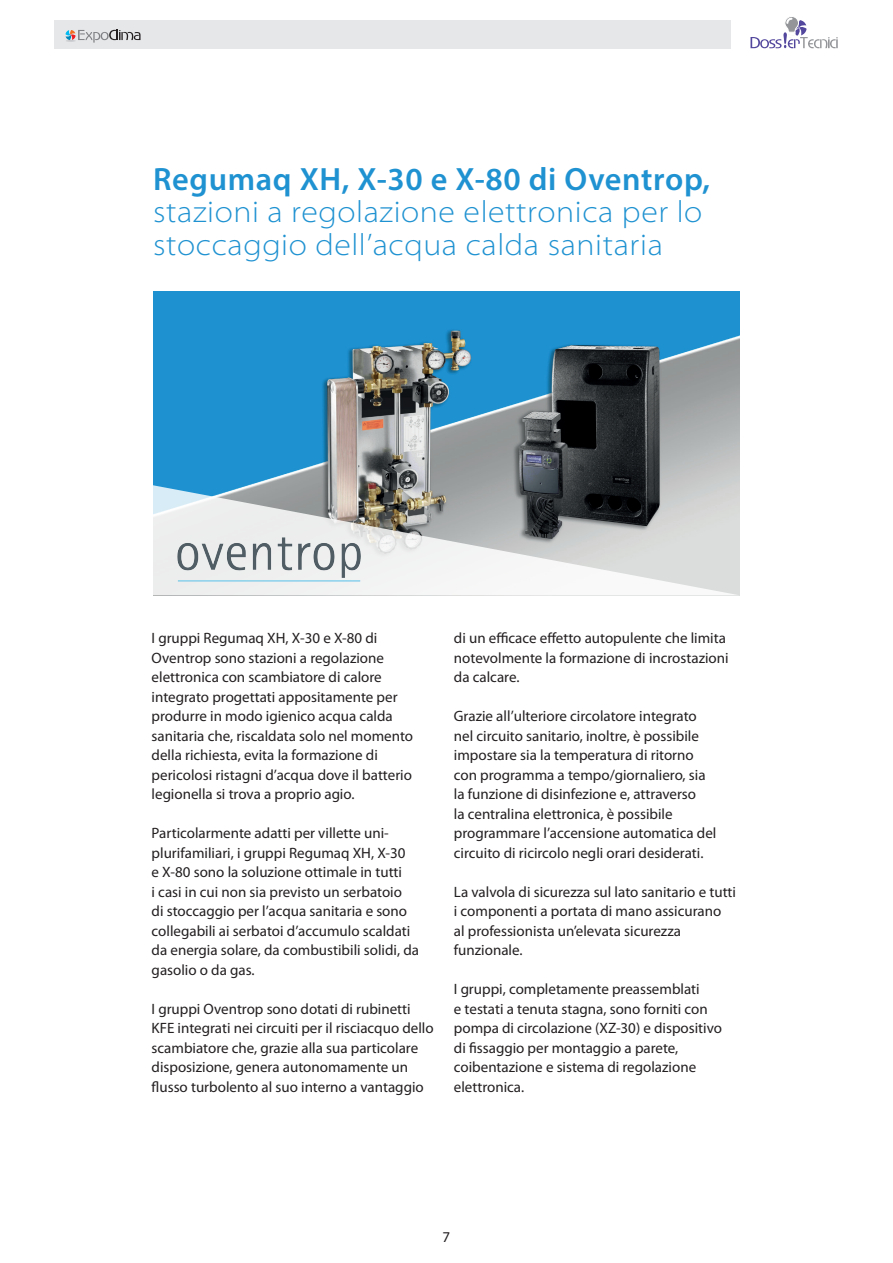
<style>
.page{position:relative;width:893px;height:1263px;background:#fff}
.page>*{position:absolute;margin:0;border:0;box-sizing:border-box;transform-origin:0 0}
.t1{font:600 32.25px "Myriad Pro";letter-spacing:.02em;color:#1f92d1}
.t2{font:300 semi-expanded 30.6px/32.2px "Myriad Pro";letter-spacing:.02em;color:#1f92d1}
.t3{font:15px/19.5px "Myriad Pro";color:#231f20}
</style>
<div class="page">
<svg style="left:750px;top:17px;width:88px;height:31px"></svg>
<div style="left:54px;top:20px;width:677px;height:28px;background:#e6e7e9"></div>
<svg style="left:65px;top:30px;width:76px;height:13px"></svg>
<img style="left:153px;top:291px;width:587px;height:194px">
<svg style="left:153px;top:485px;width:587px;height:110px"></svg>
<img style="left:167px;top:530px;width:204px;height:53px">
<h1 class="t1" style="left:153px;top:159px;width:559px">Regumaq XH, X-30 e X-80 di Oventrop,</h1>
<h2 class="t2" style="left:153px;top:196px;width:551px">stazioni a regolazione elettronica per lo stoccaggio dell’acqua calda sanitaria</h2>
<p class="t3" style="left:152px;top:628px;width:263px">I gruppi Regumaq XH, X-30 e X-80 di Oventrop sono stazioni a regolazione elettronica con scambiatore di calore integrato progettati appositamente per produrre in modo igienico acqua calda sanitaria che, riscaldata solo nel momento della richiesta, evita la formazione di pericolosi ristagni d’acqua dove il batterio legionella si trova a proprio agio.</p>
<p class="t3" style="left:152px;top:823px;width:269px">Particolarmente adatti per villette uni&shy;plurifamiliari, i gruppi Regumaq XH, X-30<br>e X-80 sono la soluzione ottimale in tutti<br>i casi in cui non sia previsto un serbatoio<br>di stoccaggio per l’acqua sanitaria e sono collegabili ai serbatoi d’accumulo scaldati da energia solare, da combustibili solidi, da gasolio o da gas.</p>
<p class="t3" style="left:152px;top:999px;width:284px">I gruppi Oventrop sono dotati di rubinetti KFE integrati nei circuiti per il risciacquo dello scambiatore che, grazie alla sua particolare disposizione, genera autonomamente un flusso turbolento al suo interno a vantaggio</p>
<p class="t3" style="left:454px;top:628px;width:276px">di un efficace effetto autopulente che limita notevolmente la formazione di incrostazioni da calcare.</p>
<p class="t3" style="left:454px;top:706px;width:264px">Grazie all’ulteriore circolatore integrato nel circuito sanitario, inoltre, è possibile impostare sia la temperatura di ritorno con programma a tempo/giornaliero, sia la funzione di disinfezione e, attraverso<br>la centralina elettronica, è possibile programmare l’accensione automatica del circuito di ricircolo negli orari desiderati.</p>
<p class="t3" style="left:454px;top:882px;width:284px">La valvola di sicurezza sul lato sanitario e tutti i componenti a portata di mano assicurano<br>al professionista un’elevata sicurezza funzionale.</p>
<p class="t3" style="left:454px;top:979px;width:270px">I gruppi, completamente preassemblati<br>e testati a tenuta stagna, sono forniti con pompa di circolazione (XZ-30) e dispositivo di fissaggio per montaggio a parete, coibentazione e sistema di regolazione elettronica.</p>
<p class="t3" style="left:443px;top:1227px;width:9px">7</p>
</div>
